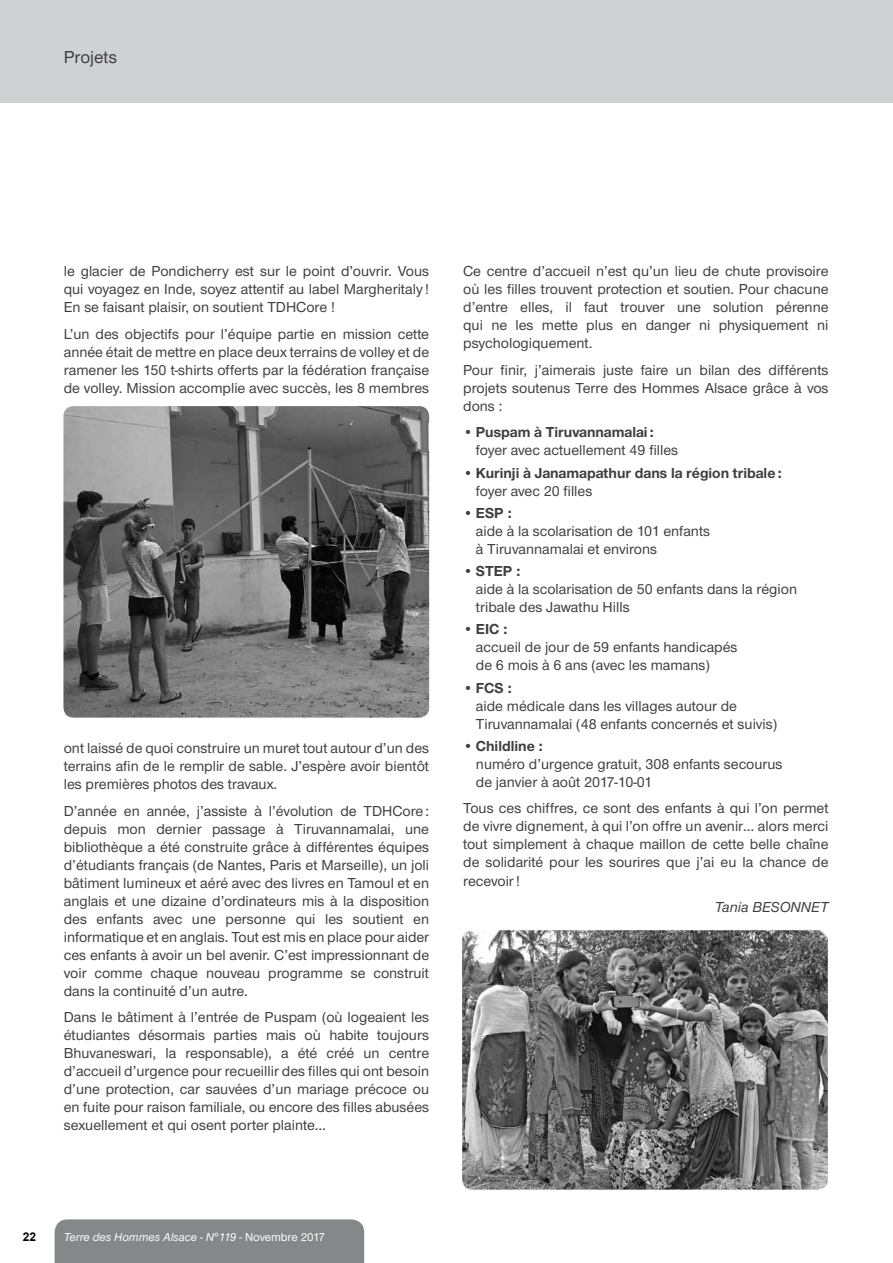
<style>
.page{position:relative;width:893px;height:1263px;background:#fff}
.page>*{position:absolute;margin:0;border:0;box-sizing:border-box;transform-origin:0 0}
.t1{font:500 18px "Nimbus Sans Novus T";color:#3e3d40}
.t2{font:500 15px/18px "Nimbus Sans Novus T";color:#3e3d40;text-align:justify}
.t3{font:700 15px "Nimbus Sans Novus T";color:#3e3d40}
.t4{font:italic 500 15px "Nimbus Sans Novus T";color:#3e3d40}
.t5{font:italic 500 12px "Nimbus Sans Novus T";color:#fff}
.t6{font:700 12px "Arial";color:#000}
.s1{font-style:normal}
</style>
<div class="page">
<div style="left:0;top:0;width:893px;height:103px;background:#d0d1d2"></div>
<img style="left:63px;top:406px;width:366px;height:312px">
<img style="left:462px;top:930px;width:366px;height:259px">
<div style="left:55px;top:1219px;width:309px;height:44px;background:#868789"></div>
<p class="t1" style="left:64px;top:48px;width:55px">Projets</p>
<p class="t2" style="left:64px;top:263px;width:367px">le glacier de Pondicherry est sur le point d’ouvrir. Vous qui voyagez en Inde, soyez attentif au label Margheritaly !<br>En se faisant plaisir, on soutient TDHCore !</p>
<p class="t2" style="left:64px;top:325px;width:367px">L’un des objectifs pour l’équipe partie en mission cette année était de mettre en place deux terrains de volley et de ramener les 150 t-shirts offerts par la fédération française de volley. Mission accomplie avec succès, les 8 membres</p>
<p class="t2" style="left:64px;top:739px;width:367px">ont laissé de quoi construire un muret tout autour d’un des terrains afin de le remplir de sable. J’espère avoir bientôt les premières photos des travaux.</p>
<p class="t2" style="left:64px;top:802px;width:367px">D’année en année, j’assiste à l’évolution de TDHCore : depuis mon dernier passage à Tiruvannamalai, une bibliothèque a été construite grâce à différentes équipes d’étudiants français (de Nantes, Paris et Marseille), un joli bâtiment lumineux et aéré avec des livres en Tamoul et en anglais et une dizaine d’ordinateurs mis à la disposition des enfants avec une personne qui les soutient en informatique et en anglais. Tout est mis en place pour aider ces enfants à avoir un bel avenir. C’est impressionnant de voir comme chaque nouveau programme se construit dans la continuité d’un autre.</p>
<p class="t2" style="left:64px;top:1008px;width:367px">Dans le bâtiment à l’entrée de Puspam (où logeaient les étudiantes désormais parties mais où habite toujours Bhuvaneswari, la responsable), a été créé un centre d’accueil d’urgence pour recueillir des filles qui ont besoin d’une protection, car sauvées d’un mariage précoce ou en fuite pour raison familiale, ou encore des filles abusées sexuellement et qui osent porter plainte…</p>
<p class="t2" style="left:463px;top:263px;width:367px">Ce centre d’accueil n’est qu’un lieu de chute provisoire où les filles trouvent protection et soutien. Pour chacune d’entre elles, il faut trouver une solution pérenne qui ne les mette plus en danger ni physiquement ni psychologiquement.</p>
<p class="t2" style="left:463px;top:361px;width:367px">Pour finir, j’aimerais juste faire un bilan des différents projets soutenus Terre des Hommes Alsace grâce à vos dons :</p>
<p class="t3" style="left:463px;top:425px;width:192px">• Puspam à Tiruvannamalai :</p>
<p class="t2" style="left:476px;top:442px;width:204px">foyer avec actuellement 49 filles</p>
<p class="t3" style="left:463px;top:465px;width:320px">• Kurinji à Janamapathur dans la région tribale :</p>
<p class="t2" style="left:476px;top:482px;width:118px">foyer avec 20 filles</p>
<p class="t3" style="left:463px;top:505px;width:50px">• ESP :</p>
<p class="t2" style="left:476px;top:522px;width:236px">aide à la scolarisation de 101 enfants à Tiruvannamalai et environs</p>
<p class="t3" style="left:463px;top:563px;width:59px">• STEP :</p>
<p class="t2" style="left:476px;top:580px;width:323px">aide à la scolarisation de 50 enfants dans la région tribale des Jawathu Hills</p>
<p class="t3" style="left:463px;top:622px;width:46px">• EIC :</p>
<p class="t2" style="left:476px;top:639px;width:263px">accueil de jour de 59 enfants handicapés de 6 mois à 6 ans (avec les mamans)</p>
<p class="t3" style="left:463px;top:680px;width:50px">• FCS :</p>
<p class="t2" style="left:476px;top:697px;width:303px">aide médicale dans les villages autour de<br>Tiruvannamalai (48 enfants concernés et suivis)</p>
<p class="t3" style="left:463px;top:738px;width:81px">• Childline :</p>
<p class="t2" style="left:476px;top:755px;width:308px">numéro d’urgence gratuit, 308 enfants secourus de janvier à août 2017-10-01</p>
<p class="t2" style="left:463px;top:800px;width:367px">Tous ces chiffres, ce sont des enfants à qui l’on permet de vivre dignement, à qui l’on offre un avenir… alors merci tout simplement à chaque maillon de cette belle chaîne de solidarité pour les sourires que j’ai eu la chance de recevoir !</p>
<p class="t4" style="left:715px;top:899px;width:115px">Tania BESONNET</p>
<p class="t6" style="left:23px;top:1229px;width:15px">22</p>
<p class="t5" style="left:64px;top:1230px;width:263px">Terre des Hommes Alsace - N°119 <span class="s1">- Novembre 2017</span></p>
</div>
